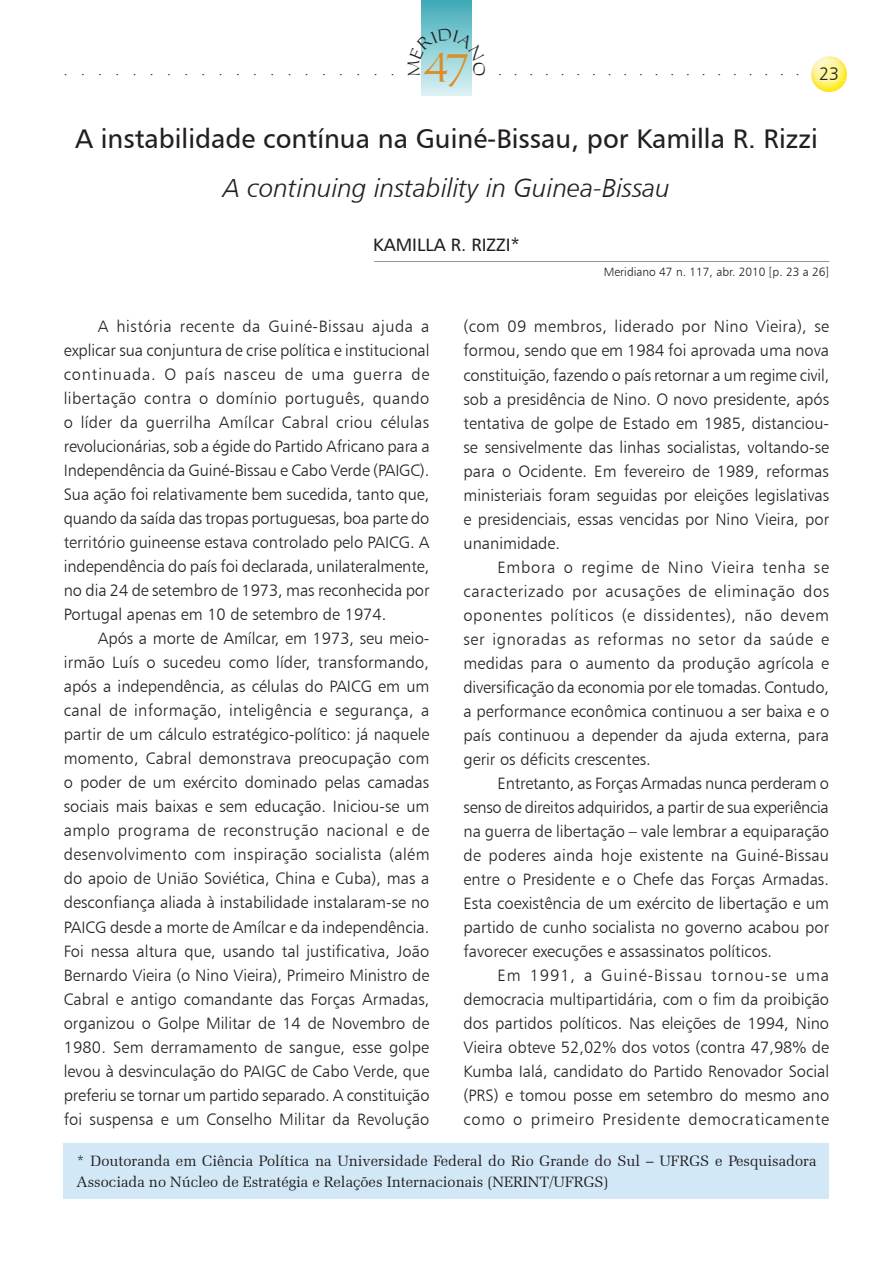
<style>
.page{position:relative;width:893px;height:1263px;background:#fff}
.page>*{position:absolute;margin:0;border:0;box-sizing:border-box;transform-origin:0 0}
.t1{font:36.9px "Carleton Normal";color:#da8f27}
.t2{font:27px "Humanist 777 BT Roman B";color:#231f20}
.t3{font:26.25px "Humanist 777 BT Light Italic B";color:#231f20}
.t4{font:18px "Humanist 777 BT Roman B";color:#231f20}
.t5{font:16.5px/24px "Humanist 777 BT Light B";color:#231f20;text-align:justify}
.t6{font:15px/21px "Zapf Elliptical 711 BT";color:#231f20}
.t7{font:15px "Times New Roman";color:#231f20}
.t8{font:12px "Humanist 777 BT Light B";color:#231f20}
.s1{font-family:"Humanist 777 BT Light B";font-size:18px}
</style>
<div class="page">
<svg style="left:422px;top:0;width:49px;height:96px;background:#87cad3"></svg>
<img style="left:818px;top:56px;width:22px;height:4px">
<img style="left:811px;top:60px;width:36px;height:32px">
<hr style="left:374px;top:261px;width:455px;height:1px;background:#939598">
<div style="left:64px;top:1143px;width:765px;height:56px;background:#d3e8f7"></div>
<svg style="left:421px;top:28px;width:51px;height:48px;background:#94d4da"></svg>
<p class="t7" style="left:64px;top:60px;width:332px">....................</p>
<h1 class="t1" style="left:423px;top:46px;width:48px">47</h1>
<p class="t7" style="left:498px;top:60px;width:343px">.................... <span class="s1">23</span></p>
<h2 class="t2" style="left:75px;top:122px;width:744px">A instabilidade contínua na Guiné-Bissau, por Kamilla R. Rizzi</h2>
<h3 class="t3" style="left:223px;top:171px;width:449px">A continuing instability in Guinea-Bissau</h3>
<p class="t4" style="left:373px;top:233px;width:148px">KAMILLA R. RIZZI*</p>
<p class="t8" style="left:604px;top:265px;width:227px">Meridiano 47 n. 117, abr. 2010 [p. 23 a 26]</p>
<p class="t5" style="left:64px;top:314px;width:367px;text-indent:34px">A história recente da Guiné-Bissau ajuda a explicar sua conjuntura de crise política e institucional continuada. O país nasceu de uma guerra de libertação contra o domínio português, quando o líder da guerrilha Amílcar Cabral criou células revolucionárias, sob a égide do Partido Africano para a Independência da Guiné-Bissau e Cabo Verde (PAIGC).<br>Sua ação foi relativamente bem sucedida, tanto que, quando da saída das tropas portuguesas, boa parte do território guineense estava controlado pelo PAICG. A independência do país foi declarada, unilateralmente, no dia 24 de setembro de 1973, mas reconhecida por Portugal apenas em 10 de setembro de 1974.</p>
<p class="t5" style="left:64px;top:626px;width:367px;text-indent:34px">Após a morte de Amílcar, em 1973, seu meio&shy;irmão Luís o sucedeu como líder, transformando, após a independência, as células do PAICG em um canal de informação, inteligência e segurança, a partir de um cálculo estratégico-político: já naquele momento, Cabral demonstrava preocupação com o poder de um exército dominado pelas camadas sociais mais baixas e sem educação. Iniciou-se um amplo programa de reconstrução nacional e de desenvolvimento com inspiração socialista (além do apoio de União Soviética, China e Cuba), mas a desconfiança aliada à instabilidade instalaram-se no PAICG desde a morte de Amílcar e da independência.<br>Foi nessa altura que, usando tal justificativa, João Bernardo Vieira (o Nino Vieira), Primeiro Ministro de Cabral e antigo comandante das Forças Armadas, organizou o Golpe Militar de 14 de Novembro de 1980. Sem derramamento de sangue, esse golpe levou à desvinculação do PAIGC de Cabo Verde, que preferiu se tornar um partido separado. A constituição foi suspensa e um Conselho Militar da Revolução</p>
<p class="t5" style="left:463px;top:314px;width:367px">(com 09 membros, liderado por Nino Vieira), se formou, sendo que em 1984 foi aprovada uma nova constituição, fazendo o país retornar a um regime civil, sob a presidência de Nino. O novo presidente, após tentativa de golpe de Estado em 1985, distanciou&shy;se sensivelmente das linhas socialistas, voltando-se para o Ocidente. Em fevereiro de 1989, reformas ministeriais foram seguidas por eleições legislativas e presidenciais, essas vencidas por Nino Vieira, por unanimidade.</p>
<p class="t5" style="left:463px;top:555px;width:367px;text-indent:34px">Embora o regime de Nino Vieira tenha se caracterizado por acusações de eliminação dos oponentes políticos (e dissidentes), não devem ser ignoradas as reformas no setor da saúde e medidas para o aumento da produção agrícola e diversificação da economia por ele tomadas. Contudo, a performance econômica continuou a ser baixa e o país continuou a depender da ajuda externa, para gerir os déficits crescentes.</p>
<p class="t5" style="left:463px;top:771px;width:367px;text-indent:34px">Entretanto, as Forças Armadas nunca perderam o senso de direitos adquiridos, a partir de sua experiência na guerra de libertação – vale lembrar a equiparação de poderes ainda hoje existente na Guiné-Bissau entre o Presidente e o Chefe das Forças Armadas.<br>Esta coexistência de um exército de libertação e um partido de cunho socialista no governo acabou por favorecer execuções e assassinatos políticos.</p>
<p class="t5" style="left:463px;top:963px;width:367px;text-indent:34px">Em 1991, a Guiné-Bissau tornou-se uma democracia multipartidária, com o fim da proibição dos partidos políticos. Nas eleições de 1994, Nino Vieira obteve 52,02% dos votos (contra 47,98% de Kumba Ialá, candidato do Partido Renovador Social (PRS) e tomou posse em setembro do mesmo ano como o primeiro Presidente democraticamente</p>
<p class="t6" style="left:77px;top:1150px;width:741px">* Doutoranda em Ciência Política na Universidade Federal do Rio Grande do Sul – UFRGS e Pesquisadora<br>Associada no Núcleo de Estratégia e Relações Internacionais (NERINT/UFRGS)</p>
</div>
